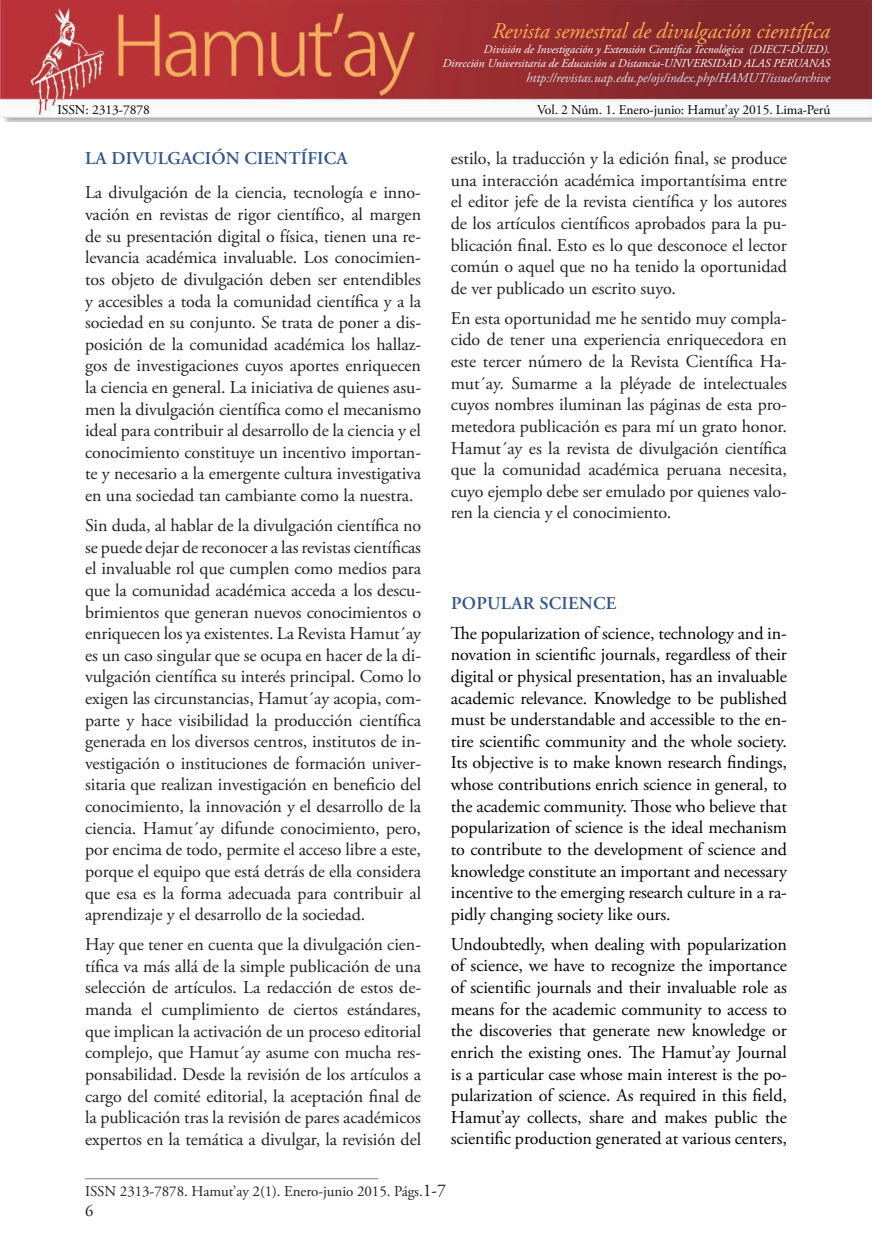
<style>
.page{position:relative;width:872px;height:1255px;background:#fff}
.page>*{position:absolute;margin:0;border:0;box-sizing:border-box;transform-origin:0 0}
.t1{font:italic 22.5px "Adobe Garamond Pro";letter-spacing:-.005em;color:#faab54}
.t2{font:18px/21.6px "Adobe Garamond Pro";letter-spacing:-.005em;color:#231f20;text-align:justify}
.t3{font:18px/21.6px "Adobe Garamond Pro";letter-spacing:-.005em;color:#000;text-align:justify}
.t4{font:600 18px "Adobe Garamond Pro";letter-spacing:.01em;color:#2f558b}
.t5{font:16.5px "Adobe Garamond Pro";color:#231f20}
.t6{font:15px "Adobe Garamond Pro";letter-spacing:-.005em;color:#231f20}
.t7{font:italic 13.5px "Adobe Garamond Pro";letter-spacing:-.005em;color:#d7dfe4}
.t8{font:13.5px "Adobe Garamond Pro";letter-spacing:-.005em;color:#000}
.t9{font:italic 12px/13.5px "Adobe Garamond Pro";letter-spacing:-.005em;color:#fff;text-align:right}
.s1{font-size:18px}
</style>
<div class="page">
<hr style="left:85px;top:1178px;width:293px;height:1px;background:#818182">
<img style="left:0;top:0;width:872px;height:122px">
<p class="t1" style="left:492px;top:17px;width:340px">Revista semestral de divulgación científica</p>
<p class="t9" style="left:442px;top:43px;width:389px">División de Investigación y Extensión Científica Tecnológica (DIECT-DUED).<br>Dirección Universitaria de Educación a Distancia-UNIVERSIDAD ALAS PERUANAS</p>
<p class="t7" style="left:526px;top:70px;width:305px">http://revistas.uap.edu.pe/ojs/index.php/HAMUT/issue/archive</p>
<p class="t8" style="left:57px;top:102px;width:94px">ISSN: 2313-7878</p>
<p class="t8" style="left:537px;top:102px;width:294px">Vol. 2 Núm. 1. Enero-junio: Hamut’ay 2015. Lima-Perú</p>
<p class="t4" style="left:85px;top:148px;width:264px">LA DIVULGACIÓN CIENTÍFICA</p>
<p class="t2" style="left:85px;top:182px;width:337px">La divulgación de la ciencia, tecnología e inno&shy;vación en revistas de rigor científico, al margen de su presentación digital o física, tienen una re&shy;levancia académica invaluable. Los conocimien&shy;tos objeto de divulgación deben ser entendibles y accesibles a toda la comunidad científica y a la sociedad en su conjunto. Se trata de poner a dis&shy;posición de la comunidad académica los hallaz&shy;gos de investigaciones cuyos aportes enriquecen la ciencia en general. La iniciativa de quienes asu&shy;men la divulgación científica como el mecanismo ideal para contribuir al desarrollo de la ciencia y el conocimiento constituye un incentivo importan&shy;te y necesario a la emergente cultura investigativa en una sociedad tan cambiante como la nuestra.</p>
<p class="t2" style="left:85px;top:515px;width:337px">Sin duda, al hablar de la divulgación científica no se puede dejar de reconocer a las revistas científicas el invaluable rol que cumplen como medios para que la comunidad académica acceda a los descu&shy;brimientos que generan nuevos conocimientos o enriquecen los ya existentes. La Revista Hamut´ay es un caso singular que se ocupa en hacer de la di&shy;vulgación científica su interés principal. Como lo exigen las circunstancias, Hamut´ay acopia, com&shy;parte y hace visibilidad la producción científica generada en los diversos centros, institutos de in&shy;vestigación o instituciones de formación univer&shy;sitaria que realizan investigación en beneficio del conocimiento, la innovación y el desarrollo de la ciencia. Hamut´ay difunde conocimiento, pero, por encima de todo, permite el acceso libre a este, porque el equipo que está detrás de ella considera que esa es la forma adecuada para contribuir al aprendizaje y el desarrollo de la sociedad.</p>
<p class="t2" style="left:85px;top:934px;width:337px">Hay que tener en cuenta que la divulgación cien&shy;tífica va más allá de la simple publicación de una selección de artículos. La redacción de estos de&shy;manda el cumplimiento de ciertos estándares, que implican la activación de un proceso editorial complejo, que Hamut´ay asume con mucha res&shy;ponsabilidad. Desde la revisión de los artículos a cargo del comité editorial, la aceptación final de la publicación tras la revisión de pares académicos expertos en la temática a divulgar, la revisión del</p>
<p class="t2" style="left:451px;top:148px;width:337px">estilo, la traducción y la edición final, se produce una interacción académica importantísima entre el editor jefe de la revista científica y los autores de los artículos científicos aprobados para la pu&shy;blicación final. Esto es lo que desconoce el lector común o aquel que no ha tenido la oportunidad de ver publicado un escrito suyo.</p>
<p class="t2" style="left:451px;top:308px;width:337px">En esta oportunidad me he sentido muy compla&shy;cido de tener una experiencia enriquecedora en este tercer número de la Revista Científica Ha&shy;mut´ay. Sumarme a la pléyade de intelectuales cuyos nombres iluminan las páginas de esta pro&shy;metedora publicación es para mí un grato honor.<br>Hamut´ay es la revista de divulgación científica que la comunidad académica peruana necesita, cuyo ejemplo debe ser emulado por quienes valo&shy;ren la ciencia y el conocimiento.</p>
<p class="t4" style="left:451px;top:592px;width:167px">POPULAR SCIENCE</p>
<p class="t3" style="left:451px;top:623px;width:337px">The popularization of science, technology and in&shy;novation in scientific journals, regardless of their digital or physical presentation, has an invaluable academic relevance. Knowledge to be published must be understandable and accessible to the en&shy;tire scientific community and the whole society.<br>Its objective is to make known research findings, whose contributions enrich science in general, to the academic community. Those who believe that popularization of science is the ideal mechanism to contribute to the development of science and knowledge constitute an important and necessary incentive to the emerging research culture in a ra&shy;pidly changing society like ours.</p>
<p class="t3" style="left:451px;top:934px;width:337px">Undoubtedly, when dealing with popularization of science, we have to recognize the importance of scientific journals and their invaluable role as means for the academic community to access to the discoveries that generate new knowledge or enrich the existing ones. The Hamut’ay Journal is a particular case whose main interest is the po&shy;pularization of science. As required in this field, Hamut’ay collects, share and makes public the scientific production generated at various centers,</p>
<p class="t6" style="left:85px;top:1181px;width:363px">ISSN 2313-7878. Hamut’ay 2(1). Enero-junio 2015. Págs.<span class="s1">1-7</span></p>
<p class="t5" style="left:85px;top:1200px;width:10px">6</p>
</div>
